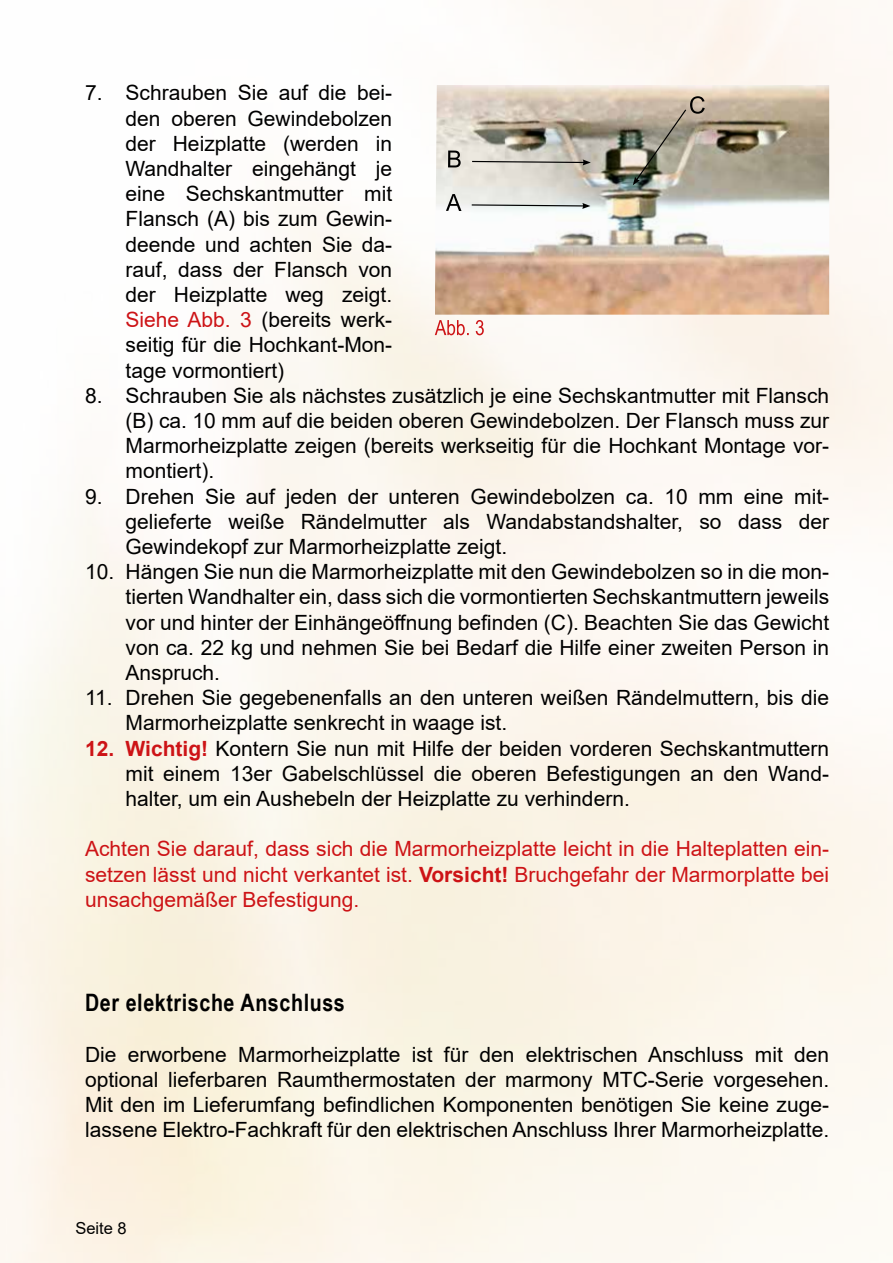
<style>
.page{position:relative;width:893px;height:1263px;background:#fff}
.page>*{position:absolute;margin:0;border:0;box-sizing:border-box;transform-origin:0 0}
.t1{font:700 24px "Arial Narrow";letter-spacing:.025em;color:#000}
.t2{font:21px/25.2px "Arial";color:#000;text-align:justify}
.t3{font:21px/25.2px "Arial";color:#cd1316;text-align:justify}
.t4{font:16.5px "Arial";color:#000}
.s1{color:#cd1316}
.s2{font-weight:700;color:#cd1316}
.s3{font-weight:700}
</style>
<div class="page">
<svg style="left:435px;top:82px;width:396px;height:236px;fill:#fcf8f2"></svg>
<img style="left:435px;top:85px;width:394px;height:230px">
<svg style="left:471px;top:203px;width:119px;height:6px"></svg>
<svg style="left:471px;top:159px;width:120px;height:7px"></svg>
<svg style="left:446px;top:194px;width:16px;height:17px"></svg>
<svg style="left:448px;top:151px;width:13px;height:17px"></svg>
<img style="left:633px;top:96px;width:72px;height:89px">
<svg style="left:435px;top:320px;width:49px;height:15px"></svg>
<p class="t2" style="left:126px;top:80px;width:268px;text-indent:-41px">7. Schrauben Sie auf die bei&shy;den oberen Gewindebolzen der Heizplatte (werden in Wandhalter eingehängt je eine Sechskantmutter mit Flansch (A) bis zum Gewin&shy;deende und achten Sie da&shy;rauf, dass der Flansch von der Heizplatte weg zeigt.<br><span class="s1">Siehe Abb. 3</span> (bereits werk&shy;seitig für die Hochkant-Mon&shy;tage vormontiert)</p>
<p class="t2" style="left:126px;top:383px;width:705px;text-indent:-41px">8. Schrauben Sie als nächstes zusätzlich je eine Sechskantmutter mit Flansch (B) ca. 10 mm auf die beiden oberen Gewindebolzen. Der Flansch muss zur Marmorheizplatte zeigen (bereits werkseitig für die Hochkant Montage vor&shy;montiert).</p>
<p class="t2" style="left:126px;top:483px;width:705px;text-indent:-41px">9. Drehen Sie auf jeden der unteren Gewindebolzen ca. 10 mm eine mit&shy;gelieferte weiße Rändelmutter als Wandabstandshalter, so dass der Gewindekopf zur Marmorheizplatte zeigt.</p>
<p class="t2" style="left:126px;top:559px;width:705px;text-indent:-41px">10. Hängen Sie nun die Marmorheizplatte mit den Gewindebolzen so in die mon&shy;tierten Wandhalter ein, dass sich die vormontierten Sechskantmuttern jeweils vor und hinter der Einhängeöffnung befinden (C). Beachten Sie das Gewicht von ca. 22 kg und nehmen Sie bei Bedarf die Hilfe einer zweiten Person in Anspruch.</p>
<p class="t2" style="left:126px;top:685px;width:705px;text-indent:-41px">11. Drehen Sie gegebenenfalls an den unteren weißen Rändelmuttern, bis die<br>Marmorheizplatte senkrecht in waage ist.</p>
<p class="t2" style="left:126px;top:735px;width:705px;text-indent:-41px"><span class="s2">12. Wichtig!</span> Kontern Sie nun mit Hilfe der beiden vorderen Sechskantmuttern mit einem 13er Gabelschlüssel die oberen Befestigungen an den Wand&shy;halter, um ein Aushebeln der Heizplatte zu verhindern.</p>
<p class="t3" style="left:85px;top:836px;width:746px">Achten Sie darauf, dass sich die Marmorheizplatte leicht in die Halteplatten ein&shy;setzen lässt und nicht verkantet ist. <span class="s3">Vorsicht!</span> Bruchgefahr der Marmorplatte bei unsachgemäßer Befestigung.</p>
<p class="t1" style="left:85px;top:985px;width:261px">Der elektrische Anschluss</p>
<p class="t2" style="left:85px;top:1041px;width:746px">Die erworbene Marmorheizplatte ist für den elektrischen Anschluss mit den optional lieferbaren Raumthermostaten der marmony MTC-Serie vorgesehen.<br>Mit den im Lieferumfang befindlichen Komponenten benötigen Sie keine zuge&shy;lassene Elektro-Fachkraft für den elektrischen Anschluss Ihrer Marmorheizplatte.</p>
<p class="t4" style="left:75px;top:1216px;width:53px">Seite 8</p>
</div>
